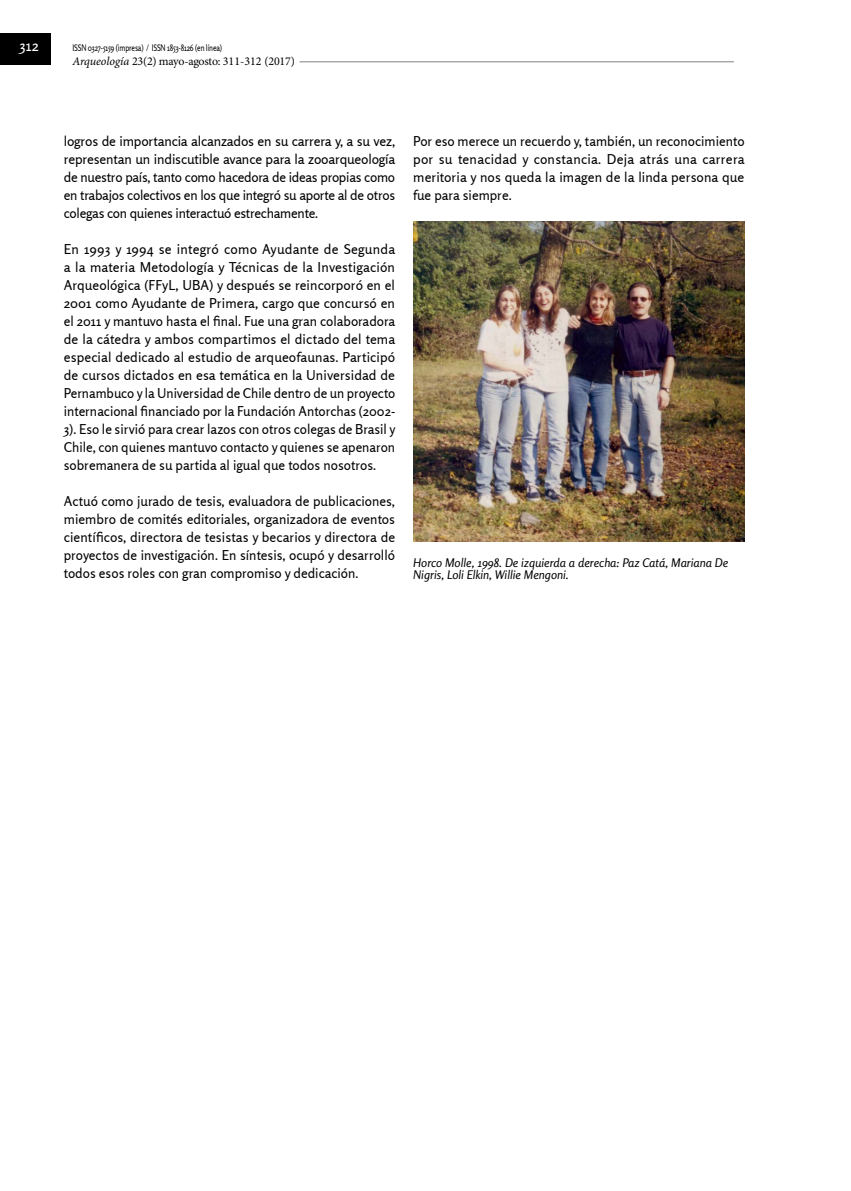
<style>
.page{position:relative;width:851px;height:1191px;background:#fff}
.page>*{position:absolute;margin:0;border:0;box-sizing:border-box;transform-origin:0 0}
.t1{font:15px "Rosario";color:#fff}
.t2{font:13.5px/18px "Rosario";color:#000;text-align:justify}
.t3{font:italic 12px/12px "Rosario";color:#000}
.t4{font:12px "Minion Pro";letter-spacing:-.02em;color:#000}
.t5{font:9px "Rosario";letter-spacing:-.02em;color:#000;scale:.8 1}
.s1{font-style:italic}
</style>
<div class="page">
<hr style="left:204px;top:61px;width:529px;height:1px;background:#808285">
<div style="left:72px;top:55px;width:227px;height:15px;background:#fff"></div>
<div style="left:0;top:34px;width:50px;height:31px;background:#000"></div>
<img style="left:413px;top:221px;width:331px;height:320px">
<p class="t1" style="left:19px;top:37px;width:21px">312</p>
<p class="t5" style="left:72px;top:42px;width:188px">ISSN 0327-5159 (impresa) / ISSN 1853-8126 (en línea)</p>
<p class="t4" style="left:72px;top:53px;width:224px"><span class="s1">Arqueología</span> 23(2) mayo-agosto: 311-312 (2017)</p>
<p class="t2" style="left:64px;top:132px;width:333px">logros de importancia alcanzados en su carrera y, a su vez, representan un indiscutible avance para la zooarqueología de nuestro país, tanto como hacedora de ideas propias como en trabajos colectivos en los que integró su aporte al de otros colegas con quienes interactuó estrechamente.</p>
<p class="t2" style="left:64px;top:240px;width:333px">En 1993 y 1994 se integró como Ayudante de Segunda a la materia Metodología y Técnicas de la Investigación Arqueológica (FFyL, UBA) y después se reincorporó en el 2001 como Ayudante de Primera, cargo que concursó en el 2011 y mantuvo hasta el final. Fue una gran colaboradora de la cátedra y ambos compartimos el dictado del tema especial dedicado al estudio de arqueofaunas. Participó de cursos dictados en esa temática en la Universidad de Pernambuco y la Universidad de Chile dentro de un proyecto internacional financiado por la Fundación Antorchas (2002- 3). Eso le sirvió para crear lazos con otros colegas de Brasil y Chile, con quienes mantuvo contacto y quienes se apenaron sobremanera de su partida al igual que todos nosotros.</p>
<p class="t2" style="left:64px;top:492px;width:333px">Actuó como jurado de tesis, evaluadora de publicaciones, miembro de comités editoriales, organizadora de eventos científicos, directora de tesistas y becarios y directora de proyectos de investigación. En síntesis, ocupó y desarrolló todos esos roles con gran compromiso y dedicación.</p>
<p class="t2" style="left:413px;top:132px;width:333px">Por eso merece un recuerdo y, también, un reconocimiento por su tenacidad y constancia. Deja atrás una carrera meritoria y nos queda la imagen de la linda persona que fue para siempre.</p>
<p class="t3" style="left:413px;top:556px;width:316px">Horco Molle, 1998. De izquierda a derecha: Paz Catá, Mariana De<br>Nigris, Loli Elkin, Willie Mengoni.</p>
</div>
